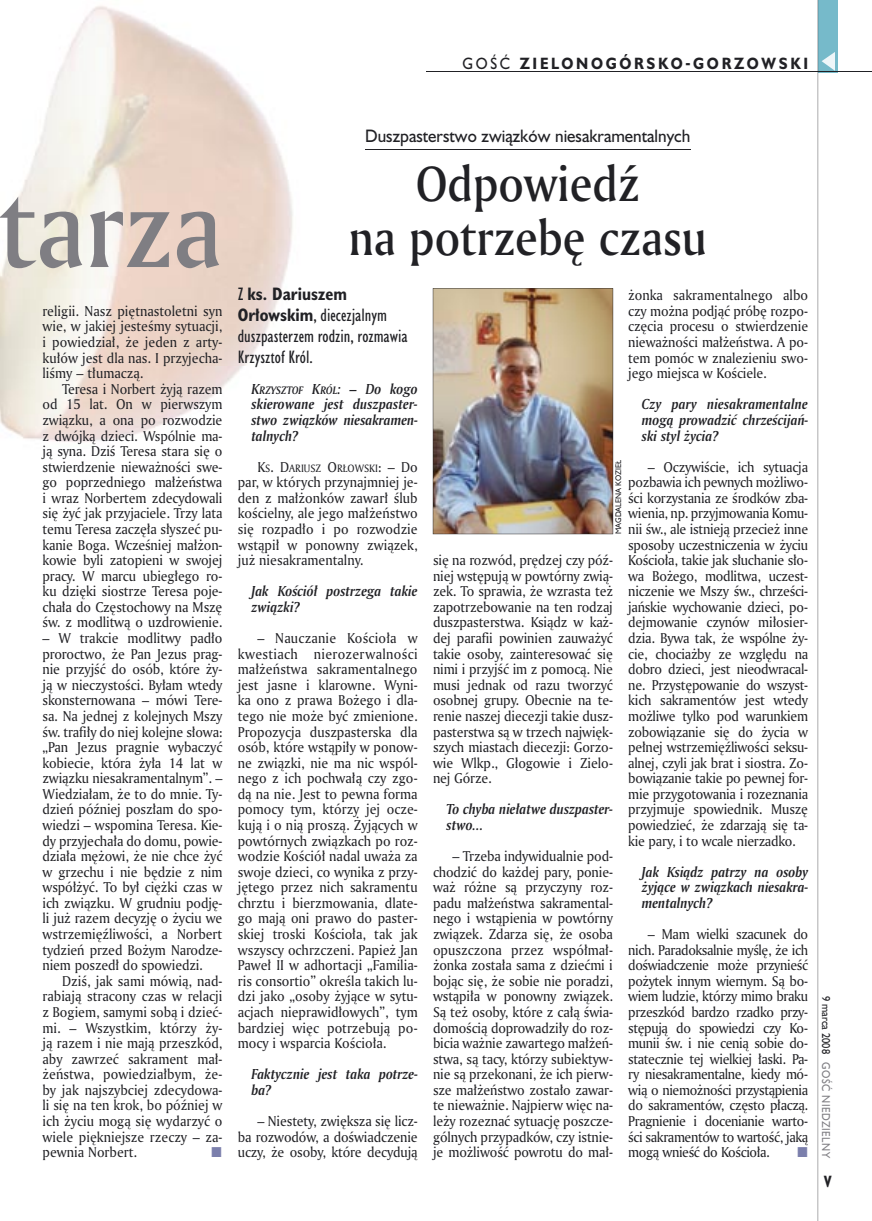
<style>
.page{position:relative;width:872px;height:1221px;background:#fff}
.page>*{position:absolute;margin:0;border:0;box-sizing:border-box;transform-origin:0 0}
.t1{font:108px "Amerigo Md PL";color:#7f7e83;scale:.9 1}
.t2{font:48px/54px "Amerigo Md PL";color:#212125;text-align:center;scale:.9 1}
.t3{font:16.5px/21px "Humanst 521 Cn PL";color:#212125}
.t4{font:16.5px "Humanst 521 PL";color:#212125;scale:.94 1}
.t5{font:700 15px "Humanst 521 PL";letter-spacing:.2em;color:#212125;scale:.9 1}
.t6{font:700 15px "Humanst 521 Cn PL";color:#212125;scale:.94 1}
.t7{font:italic 700 13.95px/15.6px "Amerigo PL";color:#212125;text-align:justify;scale:.94 1}
.t8{font:13.8px/15.6px "Amerigo PL";letter-spacing:-.01em;color:#212125;text-align:justify;scale:.94 1}
.t9{font:italic 700 10.5px "Amerigo PL";color:#212125;scale:.94 1}
.t10{font:10.5px "Humanst 521 PL";letter-spacing:.05em;color:#7f7e83;scale:.9 1}
.t11{font:10.5px "Humanst 521 PL";color:#212125;scale:.9 1}
.t12{font:10.35px "Amerigo PL";color:#212125;scale:.94 1}
.t13{font:7.5px "Humanst 521 PL";color:#212125;scale:.94 1}
.s1{font-weight:400}
.s2{font-weight:700}
.s3{font-size:13.95px}
.s4{font-size:13.8px}
</style>
<div class="page">
<div style="left:818px;top:0;width:19px;height:72px;background:#76baca"></div>
<svg style="left:821px;top:52px;width:14px;height:19px"></svg>
<hr style="left:425px;top:72px;width:447px;height:1px;background:#212125">
<hr style="left:817px;top:0;width:1px;height:1220px;background:#212125">
<img style="left:0;top:6px;width:293px;height:436px">
<hr style="left:365px;top:149px;width:325px;height:1px;background:#212125">
<img style="left:433px;top:288px;width:180px;height:246px">
<p class="t5" style="left:462px;top:53px;width:385px"><span class="s1">GOŚĆ</span> ZIELONOGÓRSKO-GORZOWSKI</p>
<h1 class="t1" style="left:-1px;top:156px;width:249px">tarza</h1>
<p class="t8" style="left:43px;top:303px;width:193px">religii. Nasz piętnastoletni syn wie, w jakiej jesteśmy sytuacji, i powiedział, że jeden z arty&shy;kułów jest dla nas. I przyjecha&shy;liśmy – tłumaczą.</p>
<p class="t8" style="left:43px;top:380px;width:193px;text-indent:20px">Teresa i Norbert żyją razem od 15 lat. On w pierwszym związku, a ona po rozwodzie z dwójką dzieci. Wspólnie ma&shy;ją syna. Dziś Teresa stara się o stwierdzenie nieważności swe&shy;go poprzedniego małżeństwa i wraz Norbertem zdecydowali się żyć jak przyjaciele. Trzy lata temu Teresa zaczęła słyszeć pu&shy;kanie Boga. Wcześniej małżon&shy;kowie byli zatopieni w swojej pracy. W marcu ubiegłego ro&shy;ku dzięki siostrze Teresa poje&shy;chała do Częstochowy na Mszę św. z modlitwą o uzdrowienie.</p>
<p class="t8" style="left:43px;top:630px;width:193px">– W trakcie modlitwy padło proroctwo, że Pan Jezus prag&shy;nie przyjść do osób, które ży&shy;ją w nieczystości. Byłam wtedy skonsternowana – mówi Tere&shy;sa. Na jednej z kolejnych Mszy św. trafiły do niej kolejne słowa: „Pan Jezus pragnie wybaczyć kobiecie, która żyła 14 lat w związku niesakramentalnym”. – Wiedziałam, że to do mnie. Ty&shy;dzień później poszłam do spo&shy;wiedzi – wspomina Teresa. Kie&shy;dy przyjechała do domu, powie&shy;działa mężowi, że nie chce żyć w grzechu i nie będzie z nim współżyć. To był ciężki czas w ich związku. W grudniu podję&shy;li już razem decyzję o życiu we wstrzemięźliwości, a Norbert tydzień przed Bożym Narodze&shy;niem poszedł do spowiedzi.</p>
<p class="t8" style="left:43px;top:972px;width:193px;text-indent:20px">Dziś, jak sami mówią, nad&shy;rabiają stracony czas w relacji z Bogiem, samymi sobą i dzieć&shy;mi. – Wszystkim, którzy ży&shy;ją razem i nie mają przeszkód, aby zawrzeć sakrament mał&shy;żeństwa, powiedziałbym, że&shy;by jak najszybciej zdecydowa&shy;li się na ten krok, bo później w ich życiu mogą się wydarzyć o wiele piękniejsze rzeczy – za&shy;pewnia Norbert.</p>
<p class="t4" style="left:365px;top:125px;width:347px">Duszpasterstwo związków niesakramentalnych</p>
<h2 class="t2" style="left:349px;top:156px;width:399px">Odpowiedź<br>na potrzebę czasu</h2>
<p class="t3" style="left:238px;top:283px;width:171px">Z <span class="s2">ks. Dariuszem<br>Orłowskim</span>, diecezjalnym duszpasterzem rodzin, rozmawia<br>Krzysztof Król.</p>
<p class="t8" style="left:628px;top:287px;width:193px">żonka sakramentalnego albo czy można podjąć próbę rozpo&shy;częcia procesu o stwierdzenie nieważności małżeństwa. A po&shy;tem pomóc w znalezieniu swo&shy;jego miejsca w Kościele.</p>
<p class="t7" style="left:642px;top:396px;width:179px">Czy pary niesakramentalne mogą prowadzić chrześcijań&shy;ski styl życia?</p>
<p class="t8" style="left:628px;top:458px;width:193px;text-indent:20px">– Oczywiście, ich sytuacja pozbawia ich pewnych możliwo&shy;ści korzystania ze środków zba&shy;wienia, np. przyjmowania Komu&shy;nii św., ale istnieją przecież inne sposoby uczestniczenia w życiu Kościoła, takie jak słuchanie sło&shy;wa Bożego, modlitwa, uczest&shy;niczenie we Mszy św., chrześci&shy;jańskie wychowanie dzieci, po&shy;dejmowanie czynów miłosier&shy;dzia. Bywa tak, że wspólne ży&shy;cie, chociażby ze względu na dobro dzieci, jest nieodwracal&shy;ne. Przystępowanie do wszyst&shy;kich sakramentów jest wtedy możliwe tylko pod warunkiem zobowiązanie się do życia w pełnej wstrzemięźliwości seksu&shy;alnej, czyli jak brat i siostra. Zo&shy;bowiązanie takie po pewnej for&shy;mie przygotowania i rozeznania przyjmuje spowiednik. Muszę powiedzieć, że zdarzają się ta&shy;kie pary, i to wcale nierzadko.</p>
<p class="t7" style="left:642px;top:863px;width:179px">Jak Ksiądz patrzy na osoby żyjące w związkach niesakra&shy;mentalnych?</p>
<p class="t8" style="left:628px;top:925px;width:193px;text-indent:20px">– Mam wielki szacunek do nich. Paradoksalnie myślę, że ich doświadczenie może przynieść pożytek innym wiernym. Są bo&shy;wiem ludzie, którzy mimo braku przeszkód bardzo rzadko przy&shy;stępują do spowiedzi czy Ko&shy;munii św. i nie cenią sobie do&shy;statecznie tej wielkiej łaski. Pa&shy;ry niesakramentalne, kiedy mó&shy;wią o niemożności przystąpienia do sakramentów, często płaczą.<br>Pragnienie i docenianie warto&shy;ści sakramentów to wartość, jaką mogą wnieść do Kościoła.</p>
<p class="t9" style="left:251px;top:383px;width:178px"><span class="s3">K</span>RZYSZTOF <span class="s3">K</span>RÓL<span class="s3">: – Do kogo</span></p>
<p class="t7" style="left:251px;top:396px;width:179px">skierowane jest duszpaster&shy;stwo związków niesakramen&shy;talnych?</p>
<p class="t12" style="left:257px;top:461px;width:172px"><span class="s4">K</span>S<span class="s4">. D</span>ARIUSZ <span class="s4">O</span>RŁOWSKI<span class="s4">: – Do</span></p>
<p class="t8" style="left:238px;top:474px;width:193px">par, w których przynajmniej je&shy;den z małżonków zawarł ślub kościelny, ale jego małżeństwo się rozpadło i po rozwodzie wstąpił w ponowny związek, już niesakramentalny.</p>
<p class="t7" style="left:251px;top:583px;width:178px">Jak Kościół postrzega takie związki?</p>
<p class="t8" style="left:238px;top:630px;width:193px;text-indent:20px">– Nauczanie Kościoła w kwestiach nierozerwalności małżeństwa sakramentalnego jest jasne i klarowne. Wyni&shy;ka ono z prawa Bożego i dla&shy;tego nie może być zmienione.<br>Propozycja duszpasterska dla osób, które wstąpiły w ponow&shy;ne związki, nie ma nic wspól&shy;nego z ich pochwałą czy zgo&shy;dą na nie. Jest to pewna forma pomocy tym, którzy jej ocze&shy;kują i o nią proszą. Żyjących w powtórnych związkach po roz&shy;wodzie Kościół nadal uważa za swoje dzieci, co wynika z przy&shy;jętego przez nich sakramentu chrztu i bierzmowania, dlate&shy;go mają oni prawo do paster&shy;skiej troski Kościoła, tak jak wszyscy ochrzczeni. Papież Jan Paweł II w adhortacji „Familia&shy;ris consortio” określa takich lu&shy;dzi jako „osoby żyjące w sytu&shy;acjach nieprawidłowych”, tym bardziej więc potrzebują po&shy;mocy i wsparcia Kościoła.</p>
<p class="t7" style="left:251px;top:1066px;width:179px">Faktycznie jest taka potrze&shy;ba?</p>
<p class="t8" style="left:238px;top:1112px;width:193px;text-indent:20px">– Niestety, zwiększa się licz&shy;ba rozwodów, a doświadczenie uczy, że osoby, które decydują</p>
<p class="t13" style="left:613px;top:534px;width:80px;rotate:-90deg">MAGDALENA KOZIEŁ</p>
<p class="t8" style="left:433px;top:552px;width:193px">się na rozwód, prędzej czy póź&shy;niej wstępują w powtórny zwią&shy;zek. To sprawia, że wzrasta też zapotrzebowanie na ten rodzaj duszpasterstwa. Ksiądz w każ&shy;dej parafii powinien zauważyć takie osoby, zainteresować się nimi i przyjść im z pomocą. Nie musi jednak od razu tworzyć osobnej grupy. Obecnie na te&shy;renie naszej diecezji takie dusz&shy;pasterstwa są w trzech najwięk&shy;szych miastach diecezji: Gorzo&shy;wie Wlkp., Głogowie i Zielo&shy;nej Górze.</p>
<p class="t7" style="left:446px;top:801px;width:179px">To chyba niełatwe duszpaster&shy;stwo...</p>
<p class="t8" style="left:433px;top:848px;width:193px;text-indent:20px">– Trzeba indywidualnie pod&shy;chodzić do każdej pary, ponie&shy;waż różne są przyczyny roz&shy;padu małżeństwa sakramental&shy;nego i wstąpienia w powtórny związek. Zdarza się, że osoba opuszczona przez współmał&shy;żonka została sama z dziećmi i bojąc się, że sobie nie poradzi, wstąpiła w ponowny związek.<br>Są też osoby, które z całą świa&shy;domością doprowadziły do roz&shy;bicia ważnie zawartego małżeń&shy;stwa, są tacy, którzy subiektyw&shy;nie są przekonani, że ich pierw&shy;sze małżeństwo zostało zawar&shy;te nieważnie. Najpierw więc na&shy;leży rozeznać sytuację poszcze&shy;gólnych przypadków, czy istnie&shy;je możliwość powrotu do mał-</p>
<p class="t11" style="left:833px;top:995px;width:66px;rotate:90deg">9 marca 2008</p>
<p class="t10" style="left:833px;top:1062px;width:108px;rotate:90deg">GOŚĆ NIEDZIELNY</p>
<p class="t6" style="left:824px;top:1171px;width:9px">V</p>
</div>
